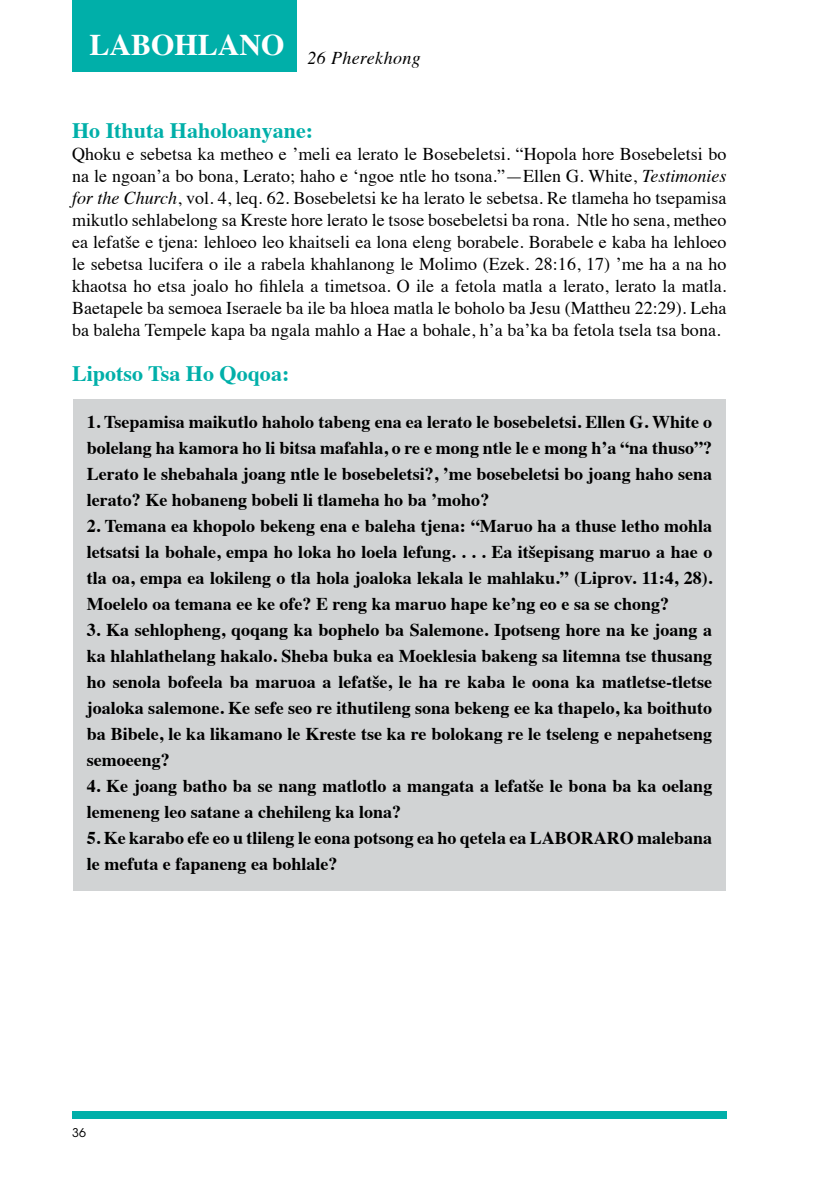
<style>
.page{position:relative;width:840px;height:1191px;background:#fff}
.page>*{position:absolute;margin:0;border:0;box-sizing:border-box;transform-origin:0 0}
.t1{font:700 22px "Times";color:#00afa9}
.t2{font:700 18px/26px "Times";color:#000;text-align:justify}
.t3{font:18px/22px "Times";color:#000;text-align:justify}
.t4{font:italic 18px "Times";letter-spacing:.02em;color:#000}
.t5{font:12px "ITC Avant Garde Std";color:#000}
.s1{font-style:italic}
</style>
<div class="page">
<div style="left:72px;top:1111px;width:654px;height:8px;background:#00afa9"></div>
<div style="left:72px;top:0;width:225px;height:71px;background:#00afa9"></div>
<div style="left:73px;top:399px;width:652px;height:491px;background:#d1d3d4"></div>
<p class="t4" style="left:89px;top:42px;width:332px"><sup>LABOHLANO</sup> 26 Pherekhong</p>
<p class="t1" style="left:72px;top:110px;width:242px">Ho Ithuta Haholoanyane:</p>
<p class="t3" style="left:72px;top:142px;width:655px">Qhoku e sebetsa ka metheo e ’meli ea lerato le Bosebeletsi. “Hopola hore Bosebeletsi bo na le ngoan’a bo bona, Lerato; haho e ‘ngoe ntle ho tsona.”—Ellen G. White, <span class="s1">Testimonies for the Church</span>, vol. 4, leq. 62. Bosebeletsi ke ha lerato le sebetsa. Re tlameha ho tsepamisa mikutlo sehlabelong sa Kreste hore lerato le tsose bosebeletsi ba rona. Ntle ho sena, metheo ea lefatše e tjena: lehloeo leo khaitseli ea lona eleng borabele. Borabele e kaba ha lehloeo le sebetsa lucifera o ile a rabela khahlanong le Molimo (Ezek. 28:16, 17) ’me ha a na ho khaotsa ho etsa joalo ho fihlela a timetsoa. O ile a fetola matla a lerato, lerato la matla.<br>Baetapele ba semoea Iseraele ba ile ba hloea matla le boholo ba Jesu (Mattheu 22:29). Leha ba baleha Tempele kapa ba ngala mahlo a Hae a bohale, h’a ba’ka ba fetola tsela tsa bona.</p>
<p class="t1" style="left:72px;top:352px;width:219px">Lipotso Tsa Ho Qoqoa:</p>
<p class="t2" style="left:87px;top:407px;width:626px">1. Tsepamisa maikutlo haholo tabeng ena ea lerato le bosebeletsi. Ellen G. White o bolelang ha kamora ho li bitsa mafahla, o re e mong ntle le e mong h’a “na thuso”?<br>Lerato le shebahala joang ntle le bosebeletsi?, ’me bosebeletsi bo joang haho sena lerato? Ke hobaneng bobeli li tlameha ho ba ’moho?</p>
<p class="t2" style="left:87px;top:511px;width:626px">2. Temana ea khopolo bekeng ena e baleha tjena: “Maruo ha a thuse letho mohla letsatsi la bohale, empa ho loka ho loela lefung. . . . Ea itšepisang maruo a hae o tla oa, empa ea lokileng o tla hola joaloka lekala le mahlaku.” (Liprov. 11:4, 28).<br>Moelelo oa temana ee ke ofe? E reng ka maruo hape ke’ng eo e sa se chong?</p>
<p class="t2" style="left:87px;top:615px;width:626px">3. Ka sehlopheng, qoqang ka bophelo ba Salemone. Ipotseng hore na ke joang a ka hlahlathelang hakalo. Sheba buka ea Moeklesia bakeng sa litemna tse thusang ho senola bofeela ba maruoa a lefatše, le ha re kaba le oona ka matletse-tletse joaloka salemone. Ke sefe seo re ithutileng sona bekeng ee ka thapelo, ka boithuto ba Bibele, le ka likamano le Kreste tse ka re bolokang re le tseleng e nepahetseng semoeeng?</p>
<p class="t2" style="left:87px;top:771px;width:626px">4. Ke joang batho ba se nang matlotlo a mangata a lefatše le bona ba ka oelang lemeneng leo satane a chehileng ka lona?</p>
<p class="t2" style="left:87px;top:823px;width:626px">5. Ke karabo efe eo u tlileng le eona potsong ea ho qetela ea LABORARO malebana le mefuta e fapaneng ea bohlale?</p>
<p class="t5" style="left:72px;top:1125px;width:15px">36</p>
</div>
